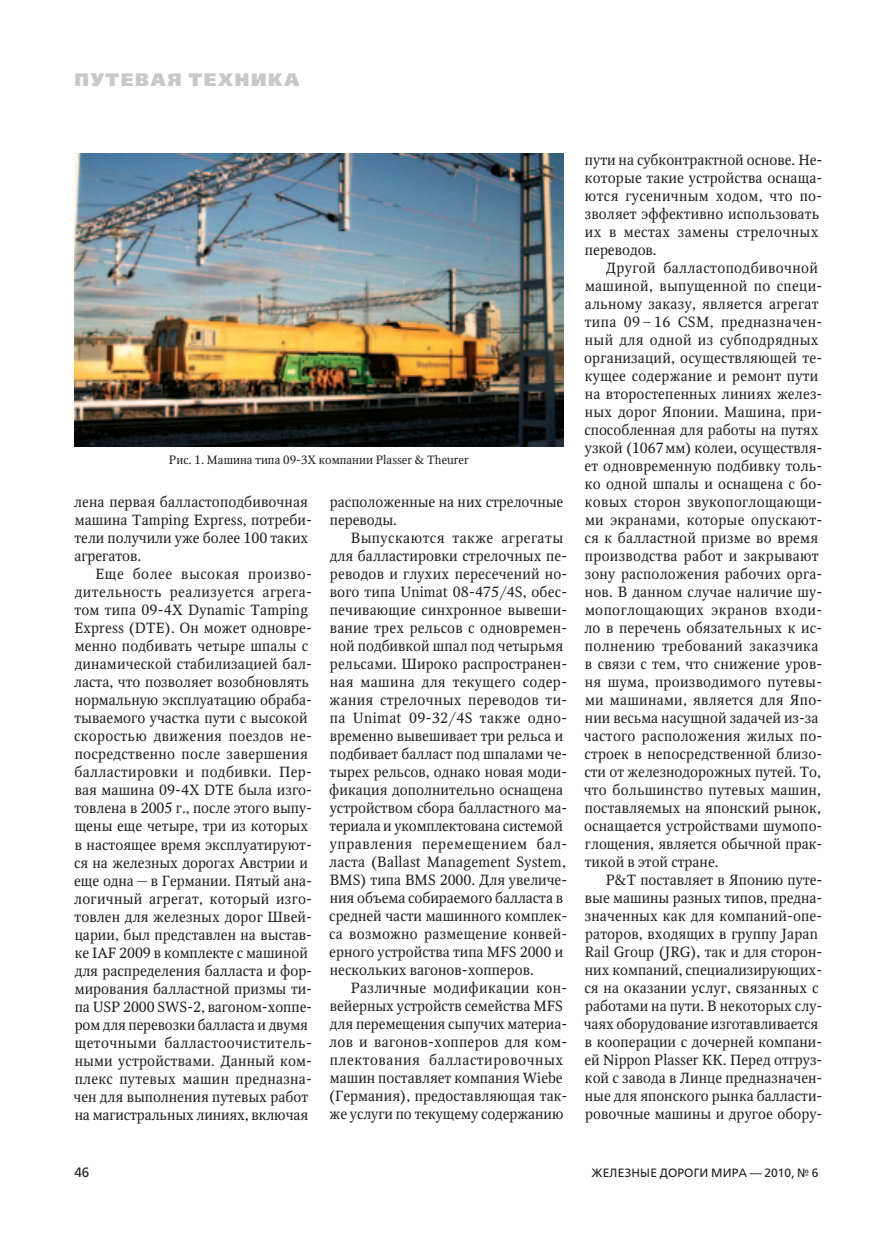
<style>
.page{position:relative;width:893px;height:1234px;background:#fff}
.page>*{position:absolute;margin:0;border:0;box-sizing:border-box;transform-origin:0 0}
.t1{font:800 18px "Free Set";letter-spacing:.09em;color:#c7c8ca}
.t2{font:14.7px/18px "Octava";letter-spacing:.01em;color:#231f20}
.t3{font:13.5px "Free Set";color:#231f20}
.t4{font:12px "Octava";color:#231f20}
.t5{font:12px "Free Set";letter-spacing:.01em;color:#231f20}
</style>
<div class="page">
<img style="left:74px;top:153px;width:489px;height:294px">
<p class="t1" style="left:74px;top:68px;width:226px">Путевая техника</p>
<p class="t4" style="left:169px;top:452px;width:301px">Рис. 1. Машина типа 09-3X компании Plasser &amp; Theurer</p>
<p class="t2" style="left:74px;top:493px;width:240px">лена первая балластоподбивочная машина Tamping Express, потреби&shy;тели получили уже более 100 таких агрегатов.</p>
<p class="t2" style="left:74px;top:565px;width:240px;text-indent:22px">Еще более высокая произво&shy;дительность реализуется агрега&shy;том типа 09-4Х Dynamic Tamping<br>Express (DTE). Он может одновре&shy;менно подбивать четыре шпалы с динамической стабилизацией бал&shy;ласта, что позволяет возобновлять нормальную эксплуатацию обраба&shy;тываемого участка пути с высокой скоростью движения поездов не&shy;посредственно после завершения балластировки и подбивки. Пер&shy;вая машина 09-4Х DTE была изго&shy;товлена в 2005 г., после этого выпу&shy;щены еще четыре, три из которых в настоящее время эксплуатируют&shy;ся на железных дорогах Австрии и еще одна—в Германии. Пятый ана&shy;логичный агрегат, который изго&shy;товлен для железных дорог Швей&shy;царии, был представлен на выстав&shy;ке IAF 2009 в комплекте с машиной для распределения балласта и фор&shy;мирования балластной призмы ти&shy;па USP 2000 SWS-2, вагоном-хоппе&shy;ром для перевозки балласта и двумя щеточными балластоочиститель&shy;ными устройствами. Данный ком&shy;плекс путевых машин предназна&shy;чен для выполнения путевых работ на магистральных линиях, включая</p>
<p class="t2" style="left:330px;top:493px;width:235px">расположенные на них стрелочные переводы.</p>
<p class="t2" style="left:329px;top:529px;width:240px;text-indent:22px">Выпускаются также агрегаты для балластировки стрелочных пе&shy;реводов и глухих пересечений но&shy;вого типа Unimat 08-475/4S, обес&shy;печивающие синхронное вывеши&shy;вание трех рельсов с одновремен&shy;ной подбивкой шпал под четырьмя рельсами. Широко распространен&shy;ная машина для текущего содер&shy;жания стрелочных переводов ти&shy;па Unimat 09-32/4S также одно&shy;временно вывешивает три рельса и подбивает балласт под шпалами че&shy;тырех рельсов, однако новая моди&shy;фикация дополнительно оснащена устройством сбора балластного ма&shy;териала и укомплектована системой управления перемещением бал&shy;ласта (Ballast Management System,<br>BMS) типа BMS 2000. Для увеличе&shy;ния объема собираемого балласта в средней части машинного комплек&shy;са возможно размещение конвей&shy;ерного устройства типа MFS 2000 и нескольких вагонов-хопперов.</p>
<p class="t2" style="left:329px;top:979px;width:240px;text-indent:22px">Различные модификации кон&shy;вейерных устройств семейства MFS для перемещения сыпучих материа&shy;лов и вагонов-хопперов для ком&shy;плектования балластировочных машин поставляет компания Wiebe (Германия), предоставляющая так&shy;же услуги по текущему содержанию</p>
<p class="t2" style="left:585px;top:150px;width:239px">пути на субконтрактной основе. Не&shy;которые такие устройства оснаща&shy;ются гусеничным ходом, что по&shy;зволяет эффективно использовать их в местах замены стрелочных переводов.</p>
<p class="t2" style="left:584px;top:258px;width:240px;text-indent:22px">Другой балластоподбивочной машиной, выпущенной по специ&shy;альному заказу, является агрегат типа 09 – 16 CSM, предназначен&shy;ный для одной из субподрядных организаций, осуществляющей те&shy;кущее содержание и ремонт пути на второстепенных линиях желез&shy;ных дорог Японии. Машина, при&shy;способленная для работы на путях узкой (1067мм) колеи, осуществля&shy;ет одновременную подбивку толь&shy;ко одной шпалы и оснащена с бо&shy;ковых сторон звукопоглощающи&shy;ми экранами, которые опускают&shy;ся к балластной призме во время производства работ и закрывают зону расположения рабочих орга&shy;нов. В данном случае наличие шу&shy;мопоглощающих экранов входи&shy;ло в перечень обязательных к ис&shy;полнению требований заказчика в связи с тем, что снижение уров&shy;ня шума, производимого путевы&shy;ми машинами, является для Япо&shy;нии весьма насущной задачей из‑за частого расположения жилых по&shy;строек в непосредственной близо&shy;сти от железнодорожных путей. То, что большинство путевых машин, поставляемых на японский рынок, оснащается устройствами шумопо&shy;глощения, является обычной прак&shy;тикой в этой стране.</p>
<p class="t2" style="left:584px;top:870px;width:240px;text-indent:22px">P&amp;T поставляет в Японию путе&shy;вые машины разных типов, предна&shy;значенных как для компаний-опе&shy;раторов, входящих в группу Japan Rail Group (JRG), так и для сторон&shy;них компаний, специализирующих&shy;ся на оказании услуг, связанных с работами на пути. В некоторых слу&shy;чаях оборудование изготавливается в кооперации с дочерней компани&shy;ей Nippon Plasser КК. Перед отгруз&shy;кой с завода в Линце предназначен&shy;ные для японского рынка балласти&shy;ровочные машины и другое обору-</p>
<p class="t3" style="left:74px;top:1163px;width:17px">46</p>
<p class="t5" style="left:591px;top:1165px;width:229px">Железные дороги мира — 2010, № 6</p>
</div>
